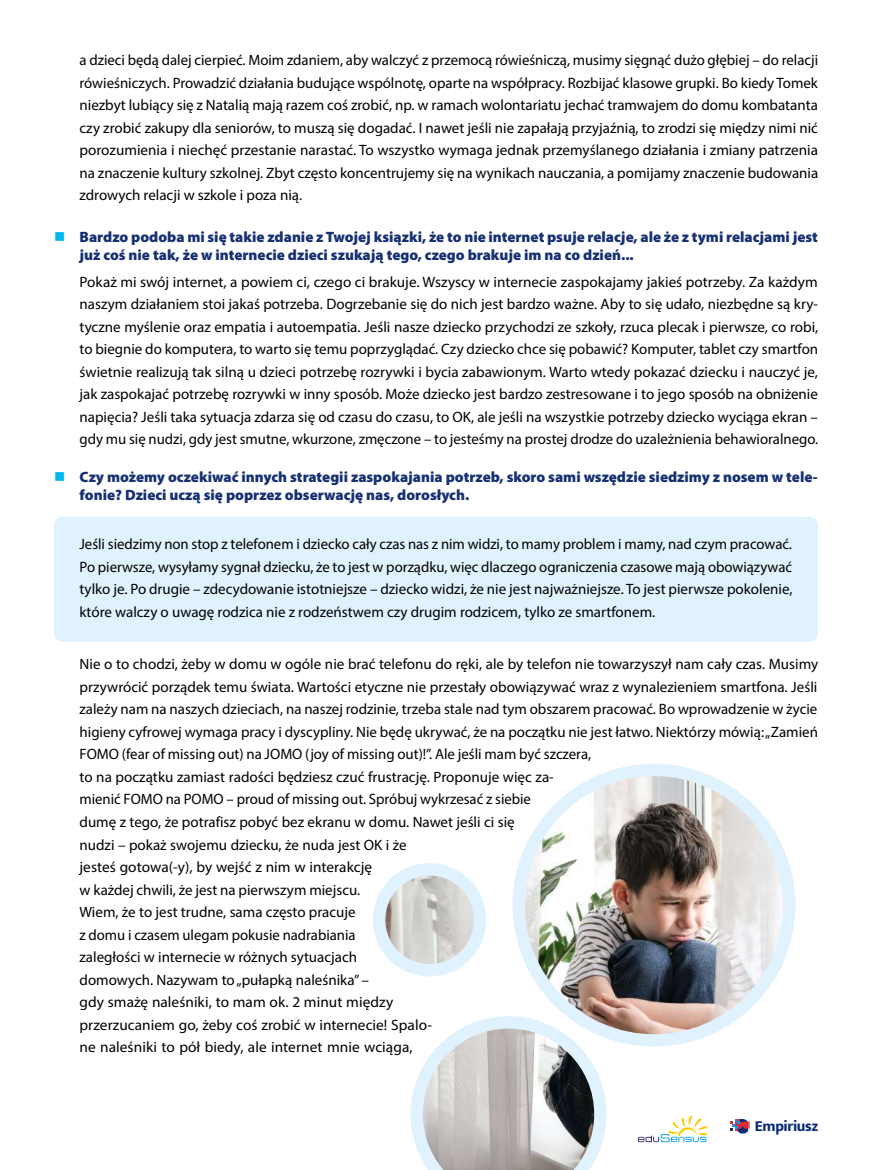
<style>
.page{position:relative;width:872px;height:1170px;background:#fff}
.page>*{position:absolute;margin:0;border:0;box-sizing:border-box;transform-origin:0 0}
.t1{font:800 15.15px "Mukta";letter-spacing:-.025em;color:#0a2b77}
.t2{font:15px/22.5px "Myriad Pro";color:#000;text-align:justify}
.t3{font:900 15px/18px "Myriad Pro";color:#163072}
</style>
<div class="page">
<div style="left:54px;top:516px;width:764px;height:126px;background:#e0f2fd;border-radius:9px"></div>
<svg style="left:373px;top:764px;width:423px;height:405px"></svg>
<p class="t2" style="left:80px;top:49px;width:740px">a dzieci będą dalej cierpieć. Moim zdaniem, aby walczyć z przemocą rówieśniczą, musimy sięgnąć dużo głębiej – do relacji rówieśniczych. Prowadzić działania budujące wspólnotę, oparte na współpracy. Rozbijać klasowe grupki. Bo kiedy Tomek niezbyt lubiący się z Natalią mają razem coś zrobić, np. w ramach wolontariatu jechać tramwajem do domu kombatanta czy zrobić zakupy dla seniorów, to muszą się dogadać. I nawet jeśli nie zapałają przyjaźnią, to zrodzi się między nimi nić porozumienia i niechęć przestanie narastać. To wszystko wymaga jednak przemyślanego działania i zmiany patrzenia na znaczenie kultury szkolnej. Zbyt często koncentrujemy się na wynikach nauczania, a pomijamy znaczenie budowania zdrowych relacji w szkole i poza nią.</p>
<p class="t3" style="left:80px;top:227px;width:740px">Bardzo podoba mi się takie zdanie z Twojej ksiązki, że to nie internet psuje relacje, ale że z tymi relacjami jest już coś nie tak, że w internecie dzieci szukają tego, czego brakuje im na co dzień...</p>
<p class="t2" style="left:80px;top:270px;width:740px">Pokaż mi swój internet, a powiem ci, czego ci brakuje. Wszyscy w internecie zaspokajamy jakieś potrzeby. Za każdym naszym działaniem stoi jakaś potrzeba. Dogrzebanie się do nich jest bardzo ważne. Aby to się udało, niezbędne są kry&shy;tyczne myślenie oraz empatia i autoempatia. Jeśli nasze dziecko przychodzi ze szkoły, rzuca plecak i pierwsze, co robi, to biegnie do komputera, to warto się temu poprzyglądać. Czy dziecko chce się pobawić? Komputer, tablet czy smartfon świetnie realizują tak silną u dzieci potrzebę rozrywki i bycia zabawionym. Warto wtedy pokazać dziecku i nauczyć je, jak zaspokajać potrzebę rozrywki w inny sposób. Może dziecko jest bardzo zestresowane i to jego sposób na obniżenie napięcia? Jeśli taka sytuacja zdarza się od czasu do czasu, to OK, ale jeśli na wszystkie potrzeby dziecko wyciąga ekran – gdy mu się nudzi, gdy jest smutne, wkurzone, zmęczone – to jesteśmy na prostej drodze do uzależnienia behawioralnego.</p>
<p class="t3" style="left:80px;top:467px;width:739px">Czy możemy oczekiwać innych strategii zaspokajania potrzeb, skoro sami wszędzie siedzimy z nosem w tele&shy;fonie? Dzieci uczą się poprzez obserwację nas, dorosłych.</p>
<p class="t2" style="left:80px;top:532px;width:714px">Jeśli siedzimy non stop z telefonem i dziecko cały czas nas z nim widzi, to mamy problem i mamy, nad czym pracować.<br>Po pierwsze, wysyłamy sygnał dziecku, że to jest w porządku, więc dlaczego ograniczenia czasowe mają obowiązywać tylko je. Po drugie – zdecydowanie istotniejsze – dziecko widzi, że nie jest najważniejsze. To jest pierwsze pokolenie, które walczy o uwagę rodzica nie z rodzeństwem czy drugim rodzicem, tylko ze smartfonem.</p>
<p class="t2" style="left:80px;top:652px;width:740px;text-align:left">Nie o to chodzi, żeby w domu w ogóle nie brać telefonu do ręki, ale by telefon nie towarzyszył nam cały czas. Musimy przywrócić porządek temu świata. Wartości etyczne nie przestały obowiązywać wraz z wynalezieniem smartfona. Jeśli zależy nam na naszych dzieciach, na naszej rodzinie, trzeba stale nad tym obszarem pracować. Bo wprowadzenie w życie higieny cyfrowej wymaga pracy i dyscypliny. Nie będę ukrywać, że na początku nie jest łatwo. Niektórzy mówią: „Zamień FOMO (fear of missing out) na JOMO (joy of missing out)!”. Ale jeśli mam być szczera,<br>to na początku zamiast radości będziesz czuć frustrację. Proponuje więc za-<br>mienić FOMO na POMO – proud of missing out. Spróbuj wykrzesać z siebie<br>dumę z tego, że potrafisz pobyć bez ekranu w domu. Nawet jeśli ci się<br>nudzi – pokaż swojemu dziecku, że nuda jest OK i że<br>jesteś gotowa(-y), by wejść z nim w interakcję<br>w każdej chwili, że jest na pierwszym miejscu.<br>Wiem, że to jest trudne, sama często pracuje<br>z domu i czasem ulegam pokusie nadrabiania<br>zaległości w internecie w różnych sytuacjach<br>domowych. Nazywam to „pułapką naleśnika” –<br>gdy smażę naleśniki, to mam ok. 2 minut między<br>przerzucaniem go, żeby coś zrobić w internecie! Spalo-<br>ne naleśniki to pół biedy, ale internet mnie wciąga,</p>
<p class="t1" style="left:755px;top:1116px;width:65px">Empiriusz</p>
</div>
